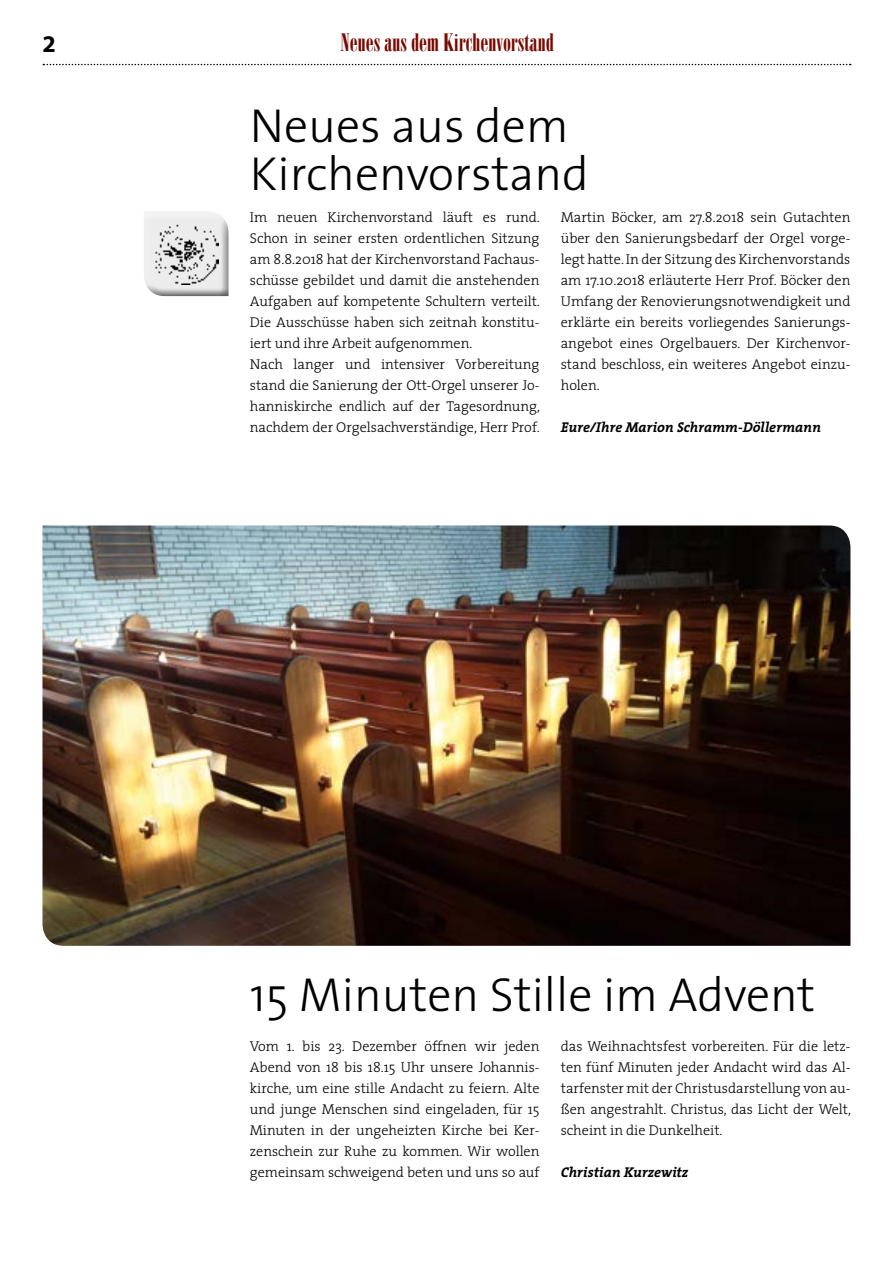
<style>
.page{position:relative;width:893px;height:1263px;background:#fff}
.page>*{position:absolute;margin:0;border:0;box-sizing:border-box;transform-origin:0 0}
.t1{font:300 48px/48px "The Sans";color:#000}
.t2{font:24px "Bodoni Poster Compressed";color:#770a00}
.t3{font:700 24px "Myriad Pro";color:#000}
.t4{font:300 14.25px/21px "The Serif";color:#000;text-align:justify}
.t5{font:italic 700 14.25px "The Serif";color:#000}
</style>
<div class="page">
<svg style="left:43px;top:64px;width:808px;height:1px"></svg>
<div style="left:140px;top:216px;width:98px;height:82px;background:#000;opacity:.75"></div>
<img style="left:43px;top:525px;width:807px;height:421px">
<h2 class="t3" style="left:43px;top:28px;width:15px">2</h2>
<h2 class="t2" style="left:341px;top:28px;width:215px">Neues aus dem Kirchenvorstand</h2>
<h1 class="t1" style="left:250px;top:100px;width:340px">Neues aus dem<br>Kirchenvorstand</h1>
<p class="t4" style="left:250px;top:206px;width:292px;text-align:left">Im neuen Kirchenvorstand läuft es rund.<br>Schon in seiner ersten ordentlichen Sitzung am 8.8.2018 hat der Kirchenvorstand Fachaus&shy;schüsse gebildet und damit die anstehenden Aufgaben auf kompetente Schultern verteilt.<br>Die Ausschüsse haben sich zeitnah konstitu&shy;iert und ihre Arbeit aufgenommen.<br>Nach langer und intensiver Vorbereitung stand die Sanierung der Ott-Orgel unserer Jo&shy;hanniskirche endlich auf der Tagesordnung, nachdem der Orgelsachverständige, Herr Prof.</p>
<p class="t4" style="left:561px;top:206px;width:291px">Martin Böcker, am 27.8.2018 sein Gutachten über den Sanierungsbedarf der Orgel vorge&shy;legt hatte. In der Sitzung des Kirchenvorstands am 17.10.2018 erläuterte Herr Prof. Böcker den Umfang der Renovierungsnotwendigkeit und erklärte ein bereits vorliegendes Sanierungs&shy;angebot eines Orgelbauers. Der Kirchenvor&shy;stand beschloss, ein weiteres Angebot einzu&shy;holen.</p>
<p class="t5" style="left:561px;top:415px;width:262px">Eure/Ihre Marion Schramm-Döllermann</p>
<h1 class="t1" style="left:250px;top:969px;width:567px">15 Minuten Stille im Advent</h1>
<p class="t4" style="left:250px;top:1035px;width:291px">Vom 1. bis 23. Dezember öffnen wir jeden Abend von 18 bis 18.15 Uhr unsere Johannis&shy;kirche, um eine stille Andacht zu feiern. Alte und junge Menschen sind eingeladen, für 15<br>Minuten in der ungeheizten Kirche bei Ker&shy;zenschein zur Ruhe zu kommen. Wir wollen gemeinsam schweigend beten und uns so auf</p>
<p class="t4" style="left:561px;top:1035px;width:292px">das Weihnachtsfest vorbereiten. Für die letz&shy;ten fünf Minuten jeder Andacht wird das Al&shy;tarfenster mit der Christusdarstellung von au&shy;ßen angestrahlt. Christus, das Licht der Welt, scheint in die Dunkelheit.</p>
<p class="t5" style="left:561px;top:1160px;width:129px">Christian Kurzewitz</p>
</div>
